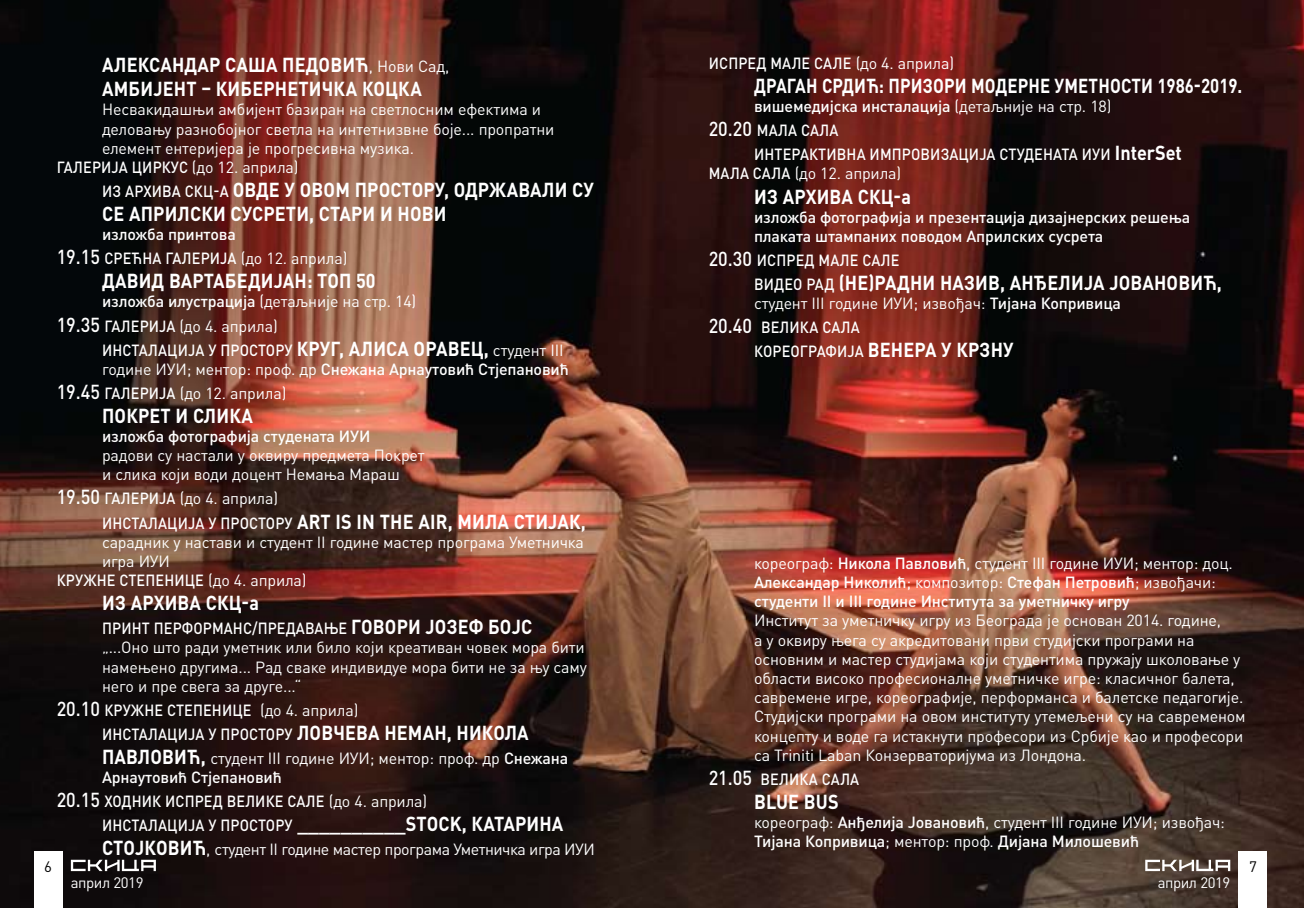
<style>
.page{position:relative;width:1304px;height:908px;background:#fff}
.page>*{position:absolute;margin:0;border:0;box-sizing:border-box;transform-origin:0 0}
.t1{font:700 20px/24px "DIN Pro";letter-spacing:.11em;color:#fff;scale:.9 1}
.t2{font:700 20px/24px "DIN Pro";letter-spacing:.14em;color:#fff;scale:.9 1}
.t3{font:700 20px "DIN Pro";letter-spacing:.01em;color:#fff;scale:.84 1}
.t4{font:700 20px "DIN Pro";letter-spacing:.025em;color:#fff;scale:.9 1}
.t5{font:700 20px "DIN Pro";letter-spacing:.01em;color:#fff;scale:.9 1}
.t6{font:500 20px "DIN Pro";color:#fff;scale:.9 1}
.t7{font:16px/19.2px "DIN Pro";letter-spacing:-.01em;color:#fff}
.t8{font:500 16px/19.2px "DIN Pro";letter-spacing:.01em;color:#fff;scale:.9 1}
.t9{font:500 16px/19.2px "DIN Pro";letter-spacing:-.01em;color:#fff}
.t10{font:500 16px/24px "DIN Pro";letter-spacing:.01em;color:#fff}
.t11{font:16px "DIN Pro";letter-spacing:-.03em;color:#fff}
.t12{font:500 16px "DIN Pro";letter-spacing:.05em;color:#fff;scale:.9 1}
.t13{font:15px "DIN Pro";letter-spacing:-.03em;color:#fff}
.t14{font:15px "DIN Pro";color:#000}
.s1{font-weight:400;font-size:16px}
.s2{font-weight:400}
.s3{font-weight:500;font-size:16px}
.s4{font-size:20px}
.s5{font-weight:500}
.s6{font-weight:500;font-size:20px}
.s7{font-weight:700;font-size:20px}
.s8{font-size:16px}
</style>
<div class="page">
<img style="left:0;top:0;width:1304px;height:907px">
<div style="left:34px;top:850px;width:28px;height:57px;background:#fff"></div>
<svg style="left:71px;top:859px;width:85px;height:11px"></svg>
<div style="left:1239px;top:850px;width:28px;height:57px;background:#fff"></div>
<svg style="left:1145px;top:859px;width:85px;height:11px"></svg>
<p class="t1" style="left:102px;top:50px;width:387px">АЛЕКСАНДАР САША ПЕДОВИЋ<span class="s1">, Нови Сад,<br></span>АМ БИЈЕНТ – КИБЕРНЕТИЧКА КОЦКА</p>
<p class="t7" style="left:102px;top:98px;width:441px">Несвакидашњи амбијент базиран на светлосним ефектима и</p>
<p class="t7" style="left:102px;top:117px;width:454px">деловању разнобојног светла на интетнизвне боје... пропратни</p>
<p class="t7" style="left:102px;top:137px;width:313px">елемент ентеријера је прогресивна музика.</p>
<p class="t12" style="left:57px;top:154px;width:270px">Галерија Циркус <span class="s2">(до 12. априла)</span></p>
<p class="t2" style="left:102px;top:175px;width:546px"><span class="s3">И з Архива СКЦ-а</span> ОВДЕ У ОВОМ П РОСТОРУ, ОДРЖАВАЛИ СУ<br>СЕ АП РИЛСКИ СУСРЕТИ, СТАРИ И НОВИ</p>
<p class="t10" style="left:57px;top:220px;width:292px;text-indent:45px">изложба принтова<br><span class="s4">19.15</span> Срећна галерија <span class="s2">(до 12. априла)</span></p>
<p class="t1" style="left:102px;top:266px;width:305px">ДАВИД ВАРТАБЕДИЈАН: ТО П 50</p>
<p class="t7" style="left:57px;top:288px;width:361px;line-height:24px;text-indent:45px"><span class="s5">изложба илустрација</span> (детаљније на стр. 14)<br><span class="s6">19.35</span> <span class="s5">Галерија</span> (до 4. априла)</p>
<p class="t8" style="left:102px;top:338px;width:520px">инсталација у простору <span class="s7">КРУГ, АЛИСА ОРАВЕЦ,</span> <span class="s2">студент III године ИУИ; ментор: проф. др</span> Снежана Арнаутовић Стјепановић</p>
<p class="t7" style="left:57px;top:381px;width:231px"><span class="s6">19.45</span> <span class="s5">Галерија</span> (до 12. априла)</p>
<p class="t1" style="left:102px;top:401px;width:167px">ПОКРЕТ И СЛИКА</p>
<p class="t9" style="left:102px;top:424px;width:267px">изложба фотографија студената ИУИ</p>
<p class="t7" style="left:102px;top:444px;width:324px">радови су настали у оквиру предмета Покрет и слика који води доцент Немања Мараш</p>
<p class="t8" style="left:102px;top:484px;width:230px;line-height:24px;text-indent:-45px"><span class="s4">19.50</span> Галерија <span class="s2">(до 4. априла) </span>инсталација у простору <span class="s7">ART</span></p>
<p class="t5" style="left:335px;top:504px;width:280px">IS IN THE AIR, МИЛА СТИЈАК,</p>
<p class="t7" style="left:102px;top:530px;width:483px">сарадник у настави и студент II године мастер програма Уметничка игра ИУИ</p>
<p class="t8" style="left:57px;top:568px;width:23px">круж</p>
<p class="t7" style="left:97px;top:569px;width:211px"><span class="s5">не степ енице</span> (до 4. априла)</p>
<p class="t1" style="left:102px;top:588px;width:176px">ИЗ АРХИВА СКЦ-А</p>
<p class="t7" style="left:102px;top:617px;width:486px"><span class="s5">принт п ерформанс/предавање</span> <span class="s7">ГОВОРИ ЈОЗЕФ БОЈС<br></span>„...Оно што ради уметник или било који креативан човек мора бити намењено другима... Рад сваке индивидуе мора бити не за њу саму него и пре свега за друге...“</p>
<p class="t6" style="left:57px;top:692px;width:65px">20.10 <span class="s8">Круж</span></p>
<p class="t7" style="left:102px;top:696px;width:468px;line-height:24px;text-indent:42px"><span class="s5">не степ енице</span> (до 4. априла)<br><span class="s5">инсталација у простору</span> <span class="s7">ЛОВЧЕВА НЕМАН, Н ИКОЛА<br>ПАВЛОВ ИЋ,</span> студент III године ИУИ; ментор: проф. др <span class="s5">Снежана</span></p>
<p class="t10" style="left:57px;top:763px;width:372px;text-indent:45px">Арнаутовић Стјепановић<br><span class="s4">20.15</span> ходник испред велике сале <span class="s2">(до 4. априла)</span></p>
<p class="t4" style="left:102px;top:806px;width:512px"><span class="s3">инсталација у пр остору</span> __________STOCK, КАТАРИНА</p>
<p class="t11" style="left:102px;top:836px;width:494px"><span class="s7">СТОЈ КОВ ИЋ</span>, студент II године мастер програма Уметничка игра ИУИ</p>
<p class="t14" style="left:44px;top:853px;width:9px">6</p>
<p class="t13" style="left:71px;top:870px;width:74px">април 2019</p>
<p class="t8" style="left:709px;top:52px;width:274px">испред мале сале <span class="s2">(до 4. априла)</span></p>
<p class="t3" style="left:754px;top:69px;width:583px">ДРАГАН СРДИЋ: ПРИЗОРИ МОДЕРНЕ УМ ЕТНОСТИ 1986-2019.</p>
<p class="t10" style="left:709px;top:93px;width:404px;text-indent:45px">вишемедијска инсталација <span class="s2">(детаљније на стр. 18)<br></span><span class="s4">20.20</span> мала сала</p>
<p class="t8" style="left:709px;top:143px;width:527px;text-indent:45px">интерактивна импровизација студената ИУИ <span class="s7">I NTERSET </span>мала сала <span class="s2">(до 12. априла)</span></p>
<p class="t1" style="left:754px;top:182px;width:176px">ИЗ АРХИВА СКЦ-А</p>
<p class="t9" style="left:754px;top:205px;width:438px">изложба фотографија и презентација дизајнерских решења плаката штампаних поводом Априлских сусрета</p>
<p class="t8" style="left:709px;top:249px;width:214px"><span class="s4">20.30</span> испред мале сале</p>
<p class="t1" style="left:754px;top:268px;width:521px"><span class="s3">видео рад</span> (Н Е)РАДНИ НАЗИВ, АНЂЕЛИЈА ЈОВАНОВИЋ,</p>
<p class="t7" style="left:754px;top:292px;width:368px">студент III године ИУИ; извођач: <span class="s5">Тијана Копривица</span></p>
<p class="t8" style="left:709px;top:316px;width:168px"><span class="s4">20.40</span> велика сала</p>
<p class="t8" style="left:754px;top:340px;width:288px">кореографија <span class="s7">ВЕНЕРА У КРЗНУ</span></p>
<p class="t9" style="left:754px;top:551px;width:480px"><span class="s2">кореограф:</span> Н икола Павловић<span class="s2">, студент III године ИУИ; ментор: доц.<br></span>Александар Н иколић<span class="s2">; композитор:</span> Стефан Петровић<span class="s2">; извођачи: </span>студенти II и III године И нститута за уметничку игру</p>
<p class="t7" style="left:754px;top:609px;width:493px">Институт за уметничку игру из Београда је основан 2014. године,<br>а у оквиру њега су акредитовани први студијски програми на основним и мастер студијама који студентима пружају школовање у области високо професионалне уметничке игре: класичног балета, савремене игре, кореографије, перформанса и балетске педагогије.<br>Студијски програми на овом институту утемељени су на савременом концепту и воде га истакнути професори из Србије као и професори са Triniti Laban Конзерваторијума из Лондона.</p>
<p class="t8" style="left:709px;top:767px;width:167px"><span class="s4">21.05</span> велика сала</p>
<p class="t1" style="left:754px;top:787px;width:94px">BLUE BUS</p>
<p class="t7" style="left:754px;top:810px;width:472px">кореограф: <span class="s5">Анђелија Јовановић</span>, студент III године ИУИ; извођач:<br><span class="s5">Тијана Копривица</span>; ментор: проф. <span class="s5">Дијана М илошевић</span></p>
<p class="t13" style="left:1158px;top:870px;width:74px">април 2019</p>
<p class="t14" style="left:1249px;top:853px;width:9px">7</p>
</div>
